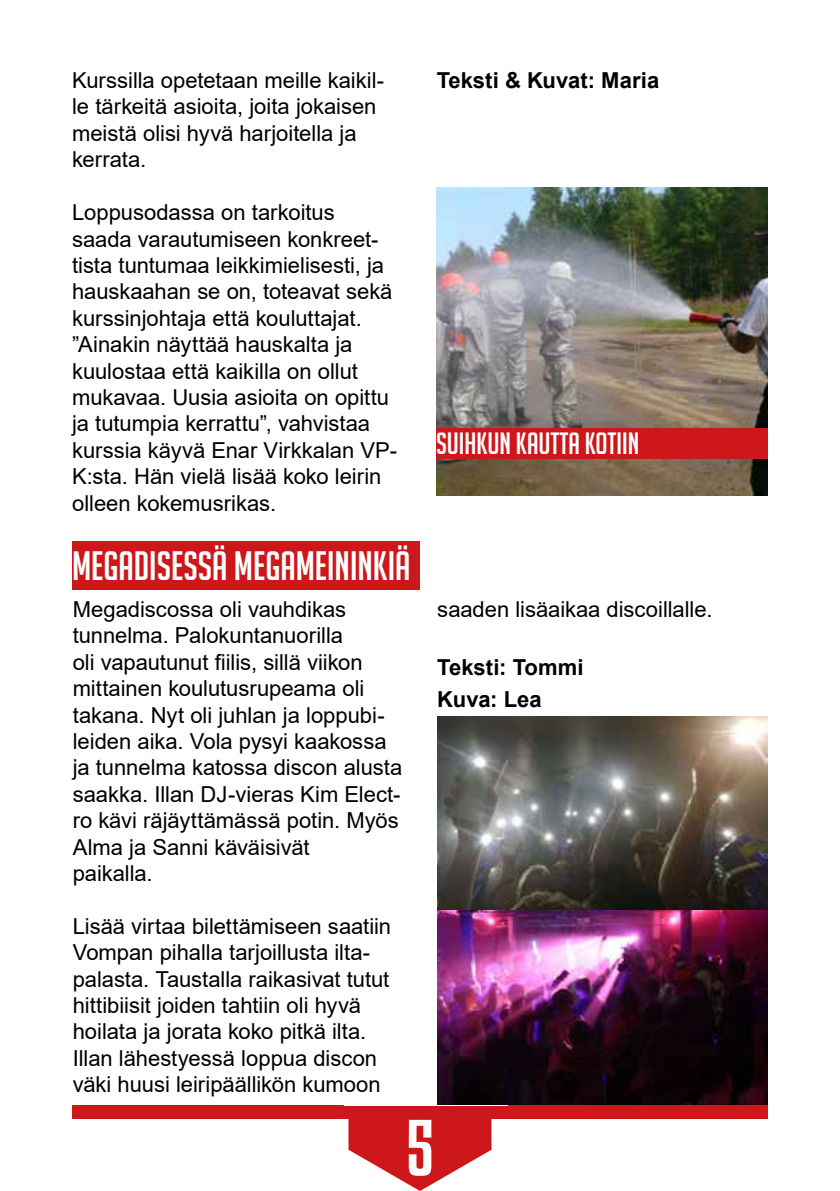
<style>
.page{position:relative;width:840px;height:1191px;background:#fff}
.page>*{position:absolute;margin:0;border:0;box-sizing:border-box;transform-origin:0 0}
.t1{font:70px "Kenyan Coffee Rg";color:#fff}
.t2{font:40px "Big Noodle Titling";color:#fff}
.t3{font:30px "Big Noodle Titling";color:#fff}
.t4{font:22px/26.4px "Arial";letter-spacing:-.005em;color:#000}
.t5{font:700 22px/32px "Arial";letter-spacing:.005em;color:#000}
</style>
<div class="page">
<div style="left:72px;top:1106px;width:695px;height:13px;background:#cd171a"></div>
<svg style="left:348px;top:1119px;width:143px;height:72px"></svg>
<img style="left:436px;top:187px;width:330px;height:308px">
<div style="left:436px;top:428px;width:330px;height:31px;background:#cd171a"></div>
<div style="left:72px;top:541px;width:347px;height:48px;background:#cd171a"></div>
<img style="left:437px;top:717px;width:330px;height:387px">
<p class="t4" style="left:72px;top:67px;width:313px">Kurssilla opetetaan meille kaikil&shy;le tärkeitä asioita, joita jokaisen meistä olisi hyvä harjoitella ja kerrata.</p>
<p class="t4" style="left:72px;top:199px;width:326px">Loppusodassa on tarkoitus saada varautumiseen konkreet&shy;tista tuntumaa leikkimielisesti, ja hauskaahan se on, toteavat sekä kurssinjohtaja että kouluttajat. ”Ainakin näyttää hauskalta ja kuulostaa että kaikilla on ollut mukavaa. Uusia asioita on opittu ja tutumpia kerrattu”, vahvistaa kurssia käyvä Enar Virkkalan VP-<br>K:sta. Hän vielä lisää koko leirin olleen kokemusrikas.</p>
<h2 class="t2" style="left:72px;top:544px;width:340px">MEGADISESSÄ MEGAMEININKIÄ</h2>
<p class="t4" style="left:73px;top:596px;width:331px">Megadiscossa oli vauhdikas tunnelma. Palokuntanuorilla<br>oli vapautunut fiilis, sillä viikon mittainen koulutusrupeama oli takana. Nyt oli juhlan ja loppubi&shy;leiden aika. Vola pysyi kaakossa ja tunnelma katossa discon alusta saakka. Illan DJ-vieras Kim Elect&shy;ro kävi räjäyttämässä potin. Myös<br>Alma ja Sanni käväisivät<br>paikalla.</p>
<p class="t4" style="left:73px;top:912px;width:320px">Lisää virtaa bilettämiseen saatiin Vompan pihalla tarjoillusta ilta&shy;palasta. Taustalla raikasivat tutut hittibiisit joiden tahtiin oli hyvä hoilata ja jorata koko pitkä ilta.<br>Illan lähestyessä loppua discon väki huusi leiripäällikön kumoon</p>
<p class="t5" style="left:436px;top:65px;width:224px">Teksti &amp; Kuvat: Maria</p>
<h3 class="t3" style="left:436px;top:427px;width:204px">SUIHKUN KAUTTA KOTIIN</h3>
<p class="t4" style="left:437px;top:596px;width:276px">saaden lisäaikaa discoillalle.</p>
<p class="t5" style="left:437px;top:652px;width:148px">Teksti: Tommi<br>Kuva: Lea</p>
<h1 class="t1" style="left:405px;top:1105px;width:30px">5</h1>
</div>
